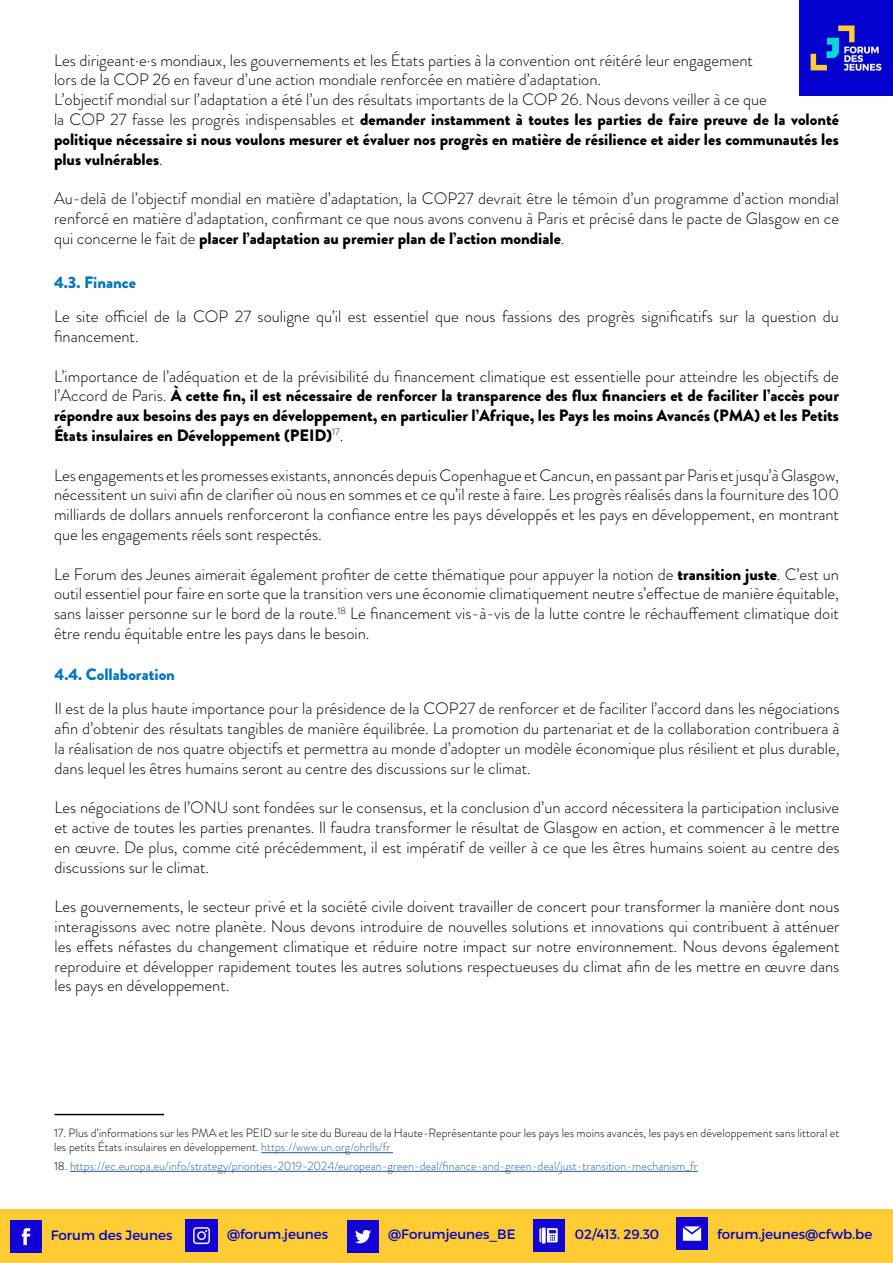
<style>
.page{position:relative;width:893px;height:1263px;background:#fff}
.page>*{position:absolute;margin:0;border:0;box-sizing:border-box;transform-origin:0 0}
.t1{font:300 16.5px/19.8px "Brandon Grotesque";color:#000;text-align:justify}
.t2{font:900 16.5px/19.8px "Brandon Grotesque";color:#000;text-align:justify}
.t3{font:900 16.5px "Brandon Grotesque";color:#0074bf}
.t4{font:13.5px "Montserrat";color:#0400cc}
.t5{font:300 12px/14.4px "Brandon Grotesque";color:#000}
.t6{font:300 12px "Brandon Grotesque";color:#275b9b}
.s1{font-weight:900}
.s2{font-weight:300}
.s3{color:#275b9b}
.s4{color:#000}
</style>
<div class="page">
<img style="left:799px;top:0;width:94px;height:96px">
<div style="left:0;top:1209px;width:893px;height:54px;background:#fc3"></div>
<img style="left:10px;top:1221px;width:31px;height:32px">
<img style="left:186px;top:1220px;width:31px;height:32px">
<img style="left:347px;top:1221px;width:31px;height:32px">
<img style="left:534px;top:1220px;width:31px;height:32px">
<img style="left:676px;top:1218px;width:31px;height:32px">
<hr style="left:54px;top:1114px;width:110px;height:1px;background:#000">
<hr style="left:261px;top:1152px;width:132px;height:1px;background:#275b9b">
<hr style="left:70px;top:1171px;width:628px;height:1px;background:#275b9b">
<p class="t1" style="left:54px;top:50px;width:786px;text-align:left">Les dirigeant·e·s mondiaux, les gouvernements et les États parties à la convention ont réitéré leur engagement<br>lors de la COP 26 en faveur d’une action mondiale renforcée en matière d’adaptation.<br>L’objectif mondial sur l’adaptation a été l’un des résultats importants de la COP 26. Nous devons veiller à ce que<br>la COP 27 fasse les progrès indispensables et <span class="s1">demander instamment à toutes les parties de faire preuve de la volonté politique nécessaire si nous voulons mesurer et évaluer nos progrès en matière de résilience et aider les communautés les plus vulnérables</span>.</p>
<p class="t1" style="left:54px;top:189px;width:786px">Au-delà de l’objectif mondial en matière d’adaptation, la COP27 devrait être le témoin d’un programme d’action mondial renforcé en matière d’adaptation, confirmant ce que nous avons convenu à Paris et précisé dans le pacte de Glasgow en ce qui concerne le fait de <span class="s1">placer l’adaptation au premier plan de l’action mondiale</span>.</p>
<p class="t3" style="left:54px;top:271px;width:84px">4.3. Finance</p>
<p class="t1" style="left:54px;top:307px;width:786px">Le site officiel de la COP 27 souligne qu’il est essentiel que nous fassions des progrès significatifs sur la question du financement.</p>
<p class="t2" style="left:54px;top:366px;width:787px"><span class="s2">L’importance de l’adéquation et de la prévisibilité du financement climatique est essentielle pour atteindre les objectifs de l’Accord de Paris.</span> À cette fin, il est nécessaire de renforcer la transparence des flux financiers et de faciliter l’accès pour répondre aux besoins des pays en développement, en particulier l’Afrique, les Pays les moins Avancés (PMA) et les Petits États insulaires en Développement (PEID)<sup>17</sup><span class="s2">.</span></p>
<p class="t1" style="left:54px;top:465px;width:786px">Les engagements et les promesses existants, annoncés depuis Copenhague et Cancun, en passant par Paris et jusqu’à Glasgow, nécessitent un suivi afin de clarifier où nous en sommes et ce qu’il reste à faire. Les progrès réalisés dans la fourniture des 100 milliards de dollars annuels renforceront la confiance entre les pays développés et les pays en développement, en montrant que les engagements réels sont respectés.</p>
<p class="t1" style="left:54px;top:564px;width:787px">Le Forum des Jeunes aimerait également profiter de cette thématique pour appuyer la notion de <span class="s1">transition juste</span>. C’est un outil essentiel pour faire en sorte que la transition vers une économie climatiquement neutre s’effectue de manière équitable, sans laisser personne sur le bord de la route.<sup>18</sup> Le financement vis-à-vis de la lutte contre le réchauffement climatique doit être rendu équitable entre les pays dans le besoin.</p>
<p class="t3" style="left:54px;top:662px;width:122px">4.4. Collaboration</p>
<p class="t1" style="left:54px;top:699px;width:787px">Il est de la plus haute importance pour la présidence de la COP27 de renforcer et de faciliter l’accord dans les négociations afin d’obtenir des résultats tangibles de manière équilibrée. La promotion du partenariat et de la collaboration contribuera à la réalisation de nos quatre objectifs et permettra au monde d’adopter un modèle économique plus résilient et plus durable, dans lequel les êtres humains seront au centre des discussions sur le climat.</p>
<p class="t1" style="left:54px;top:798px;width:786px">Les négociations de l’ONU sont fondées sur le consensus, et la conclusion d’un accord nécessitera la participation inclusive et active de toutes les parties prenantes. Il faudra transformer le résultat de Glasgow en action, et commencer à le mettre en œuvre. De plus, comme cité précédemment, il est impératif de veiller à ce que les êtres humains soient au centre des discussions sur le climat.</p>
<p class="t1" style="left:54px;top:897px;width:787px">Les gouvernements, le secteur privé et la société civile doivent travailler de concert pour transformer la manière dont nous interagissons avec notre planète. Nous devons introduire de nouvelles solutions et innovations qui contribuent à atténuer les effets néfastes du changement climatique et réduire notre impact sur notre environnement. Nous devons également reproduire et développer rapidement toutes les autres solutions respectueuses du climat afin de les mettre en œuvre dans les pays en développement.</p>
<p class="t5" style="left:54px;top:1126px;width:787px">17. Plus d’informations sur les PMA et les PEID sur le site du Bureau de la Haute-Représentante pour les pays les moins avancés, les pays en développement sans littoral et les petits États insulaires en développement. <span class="s3">https://www.un.org/ohrlls/fr</span></p>
<p class="t6" style="left:54px;top:1158px;width:645px"><span class="s4">18.</span> https://ec.europa.eu/info/strategy/priorities-2019-2024/european-green-deal/finance-and-green-deal/just-transition-mechanism_fr</p>
<p class="t4" style="left:51px;top:1227px;width:123px">Forum des Jeunes</p>
<p class="t4" style="left:227px;top:1226px;width:103px">@forum.jeunes</p>
<p class="t4" style="left:388px;top:1226px;width:129px">@Forumjeunes_BE</p>
<p class="t4" style="left:575px;top:1226px;width:86px">02/413. 29.30</p>
<p class="t4" style="left:717px;top:1226px;width:157px">forum.jeunes@cfwb.be</p>
</div>
